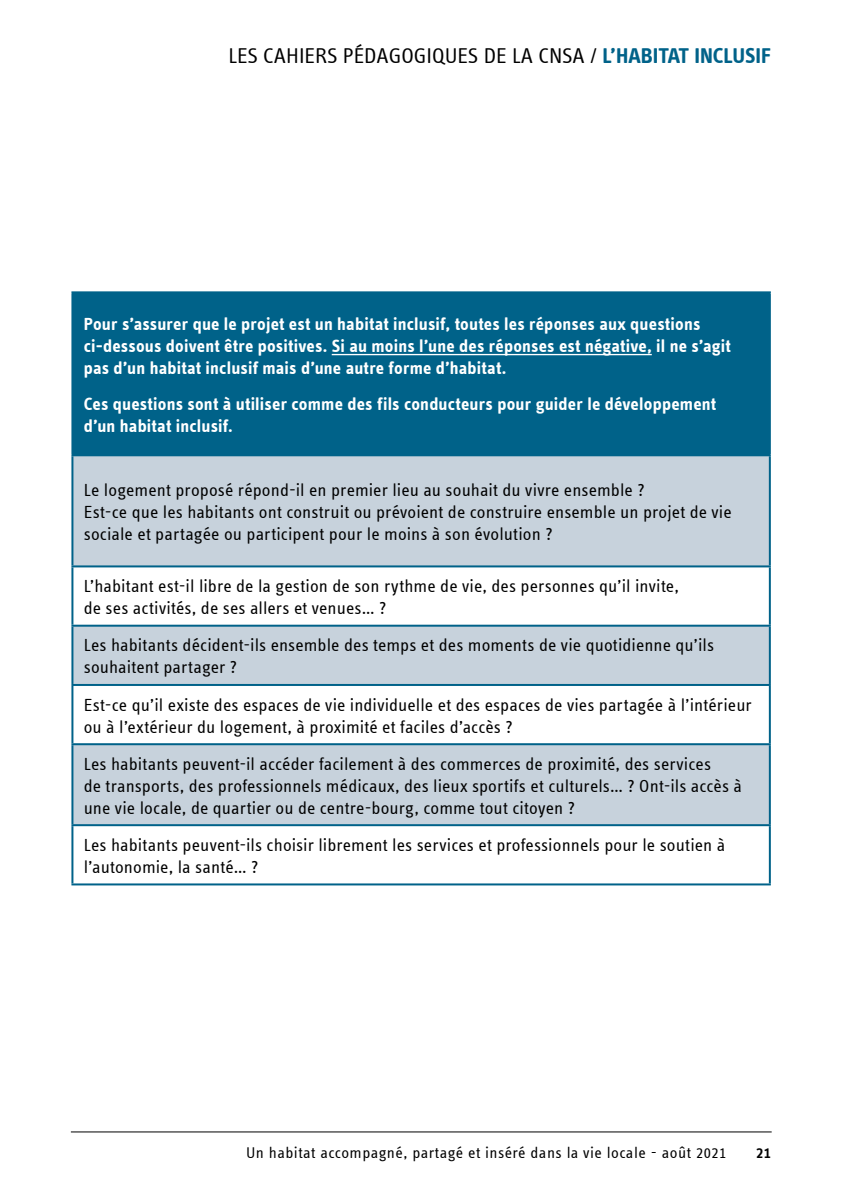
<style>
.page{position:relative;width:842px;height:1191px;background:#fff}
.page>*{position:absolute;margin:0;border:0;box-sizing:border-box;transform-origin:0 0}
.t1{font:22px "Info Text Offc";color:#000}
.Texte_courant{font:18px/22px "Info Text Offc";letter-spacing:.005em;color:#000}
.Texte_courant-2{font:700 18px/22px "Info Text Offc";letter-spacing:.01em;color:#fff}
.t2{font:16px "Info Text Offc";letter-spacing:.03em;color:#000}
.t3{font:600 16px "Info Text Offc";color:#000}
.s1{font-weight:700;color:#006289}
</style>
<div class="page">
<div style="left:72px;top:292px;width:698px;height:163px;background:#006289"></div>
<svg style="left:73px;top:456px;width:696px;height:368px;fill:#c7d2dc"></svg>
<hr style="left:71px;top:291px;width:700px;height:2px;background:#006289">
<hr style="left:71px;top:293px;width:2px;height:161px;background:#006289">
<hr style="left:769px;top:293px;width:2px;height:161px;background:#006289">
<hr style="left:71px;top:567px;width:2px;height:57px;background:#006289">
<hr style="left:769px;top:567px;width:2px;height:57px;background:#006289">
<hr style="left:71px;top:686px;width:2px;height:57px;background:#006289">
<hr style="left:769px;top:686px;width:2px;height:57px;background:#006289">
<hr style="left:71px;top:826px;width:2px;height:57px;background:#006289">
<hr style="left:769px;top:826px;width:2px;height:57px;background:#006289">
<hr style="left:71px;top:883px;width:700px;height:2px;background:#006289">
<hr style="left:71px;top:454px;width:700px;height:2px;background:#006289">
<hr style="left:71px;top:456px;width:2px;height:109px;background:#006289">
<hr style="left:769px;top:456px;width:2px;height:109px;background:#006289">
<hr style="left:71px;top:565px;width:700px;height:2px;background:#006289">
<hr style="left:71px;top:624px;width:700px;height:2px;background:#006289">
<hr style="left:71px;top:626px;width:2px;height:58px;background:#006289">
<hr style="left:769px;top:626px;width:2px;height:58px;background:#006289">
<hr style="left:71px;top:684px;width:700px;height:2px;background:#006289">
<hr style="left:71px;top:743px;width:700px;height:2px;background:#006289">
<hr style="left:71px;top:745px;width:2px;height:79px;background:#006289">
<hr style="left:769px;top:745px;width:2px;height:79px;background:#006289">
<hr style="left:71px;top:824px;width:700px;height:2px;background:#006289">
<hr style="left:332px;top:354px;width:320px;height:1px;background:#fff">
<hr style="left:71px;top:1131px;width:701px;height:1px;background:#000">
<p class="t1" style="left:228px;top:44px;width:544px">LES CAHIERS PÉDAGOGIQUES DE LA CNSA / <span class="s1">L’HABITAT INCLUSIF</span></p>
<p class="Texte_courant-2" style="left:84px;top:313px;width:648px">Pour s’assurer que le projet est un habitat inclusif, toutes les réponses aux questions ci-dessous doivent être positives. Si au moins l’une des réponses est négative, il ne s’agit pas d’un habitat inclusif mais d’une autre forme d’habitat.</p>
<p class="Texte_courant-2" style="left:84px;top:393px;width:634px">Ces questions sont à utiliser comme des fils conducteurs pour guider le développement d’un habitat inclusif.</p>
<p class="Texte_courant" style="left:84px;top:479px;width:649px">Le logement proposé répond-il en premier lieu au souhait du vivre ensemble ?<br>Est-ce que les habitants ont construit ou prévoient de construire ensemble un projet de vie sociale et partagée ou participent pour le moins à son évolution ?</p>
<p class="Texte_courant" style="left:84px;top:575px;width:597px">L’habitant est-il libre de la gestion de son rythme de vie, des personnes qu’il invite, de ses activités, de ses allers et venues… ?</p>
<p class="Texte_courant" style="left:84px;top:634px;width:632px">Les habitants décident-ils ensemble des temps et des moments de vie quotidienne qu’ils souhaitent partager ?</p>
<p class="Texte_courant" style="left:84px;top:694px;width:669px">Est-ce qu’il existe des espaces de vie individuelle et des espaces de vies partagée à l’intérieur ou à l’extérieur du logement, à proximité et faciles d’accès ?</p>
<p class="Texte_courant" style="left:84px;top:753px;width:660px">Les habitants peuvent-il accéder facilement à des commerces de proximité, des services<br>de transports, des professionnels médicaux, des lieux sportifs et culturels… ? Ont-ils accès à une vie locale, de quartier ou de centre-bourg, comme tout citoyen ?</p>
<p class="Texte_courant" style="left:84px;top:834px;width:643px">Les habitants peuvent-ils choisir librement les services et professionnels pour le soutien à l’autonomie, la santé… ?</p>
<p class="t2" style="left:246px;top:1144px;width:482px">Un habitat accompagné, partagé et inséré dans la vie locale - août 2021</p>
<p class="t3" style="left:756px;top:1144px;width:16px">21</p>
</div>
